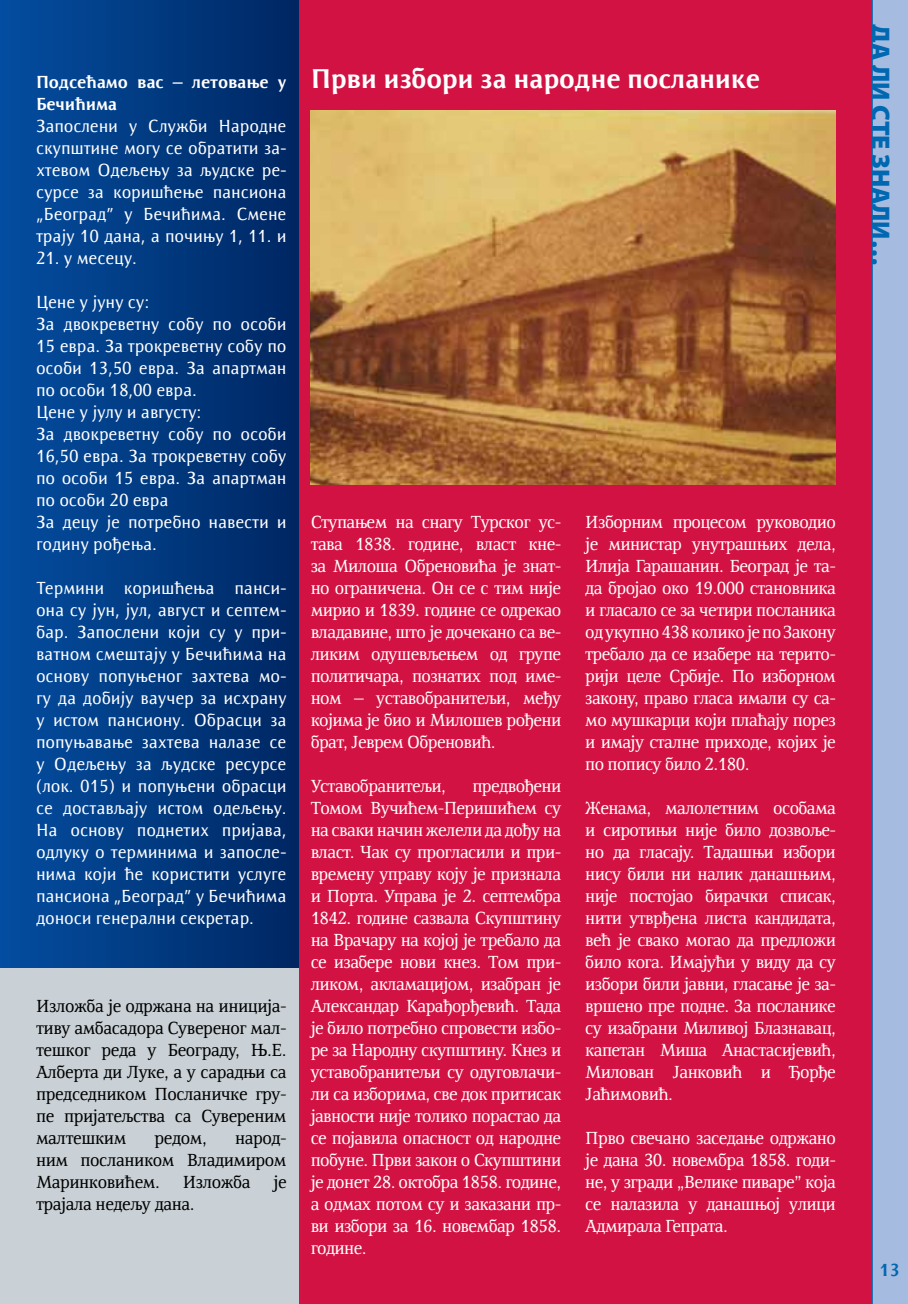
<style>
.page{position:relative;width:908px;height:1304px;background:#fff}
.page>*{position:absolute;margin:0;border:0;box-sizing:border-box;transform-origin:0 0}
.t1{font:700 28px "Resavska BG Sans";letter-spacing:-.01em;color:#fff}
.t2{font:900 26px "Myriad Pro";letter-spacing:-.005em;color:#0067b1}
.t3{font:18px/22px "Resavska BG";letter-spacing:-.035em;color:#fff;text-align:justify}
.t4{font:18px/22px "Resavska BG Sans";letter-spacing:-.01em;color:#fff;text-align:justify}
.t5{font:18px/22px "Resavska BG";letter-spacing:-.025em;color:#000;text-align:justify}
.t6{font:700 18px "Resavska BG Sans";letter-spacing:-.01em;color:#fff}
.t7{font:700 18px "Resavska BG Sans";color:#0067b1}
.s1{font-size:18px}
</style>
<div class="page">
<div style="left:871px;top:0;width:36px;height:1304px;background:#a5bbe0"></div>
<hr style="left:870px;top:0;width:2px;height:1304px;background:#0067b1">
<div style="left:0;top:0;width:299px;height:968px;background:linear-gradient(to right,#034ea1,#002762)"></div>
<div style="left:0;top:968px;width:299px;height:336px;background:#c9d1d6"></div>
<div style="left:299px;top:0;width:571px;height:1304px;background:#d21242"></div>
<img style="left:310px;top:110px;width:525px;height:374px">
<h1 class="t1" style="left:36px;top:63px;width:725px"><span class="s1">Подсећамо вас – летовање у</span> Први избори за народне посланике</h1>
<p class="t6" style="left:36px;top:94px;width:83px">Бечићима</p>
<p class="t4" style="left:36px;top:115px;width:252px">Запослени у Служби Народне скупштине могу се обратити за&shy;хтевом Одељењу за људске ре&shy;сурсе за коришћење пансиона „Београд” у Бечићима. Смене трају 10 дана, а почињу 1, 11. и</p>
<p class="t4" style="left:36px;top:247px;width:102px">21. у месецу.</p>
<p class="t4" style="left:36px;top:291px;width:252px;text-align:left">Цене у јуну су:<br>За двокреветну собу по особи<br>15 евра. За трокреветну собу по особи 13,50 евра. За апартман по особи 18,00 евра.<br>Цене у јулу и августу:<br>За двокреветну собу по особи<br>16,50 евра. За трокреветну собу по особи 15 евра. За апартман по особи 20 евра<br>За децу је потребно навести и годину рођења.</p>
<p class="t4" style="left:36px;top:577px;width:252px">Термини коришћења панси&shy;она су јун, јул, август и септем&shy;бар. Запослени који су у при&shy;ватном смештају у Бечићима на основу попуњеног захтева мо&shy;гу да добију ваучер за исхрану у истом пансиону. Обрасци за попуњавање захтева налазе се у Одељењу за људске ресурсе (лок. 015) и попуњени обрасци се достављају истом одељењу.<br>На основу поднетих пријава, одлуку о терминима и запосле&shy;нима који ће користити услуге пансиона „Београд” у Бечићима доноси генерални секретар.</p>
<p class="t3" style="left:585px;top:511px;width:252px">Изборним процесом руководио је министар унутрашњих дела, Илија Гарашанин. Београд је та&shy;да бројао око 19.000 становника и гласало се за четири посланика од укупно 438 колико је по Закону требало да се изабере на терито&shy;рији целе Србије. По изборном закону, право гласа имали су са&shy;мо мушкарци који плаћају порез и имају сталне приходе, којих је по попису било 2.180.</p>
<p class="t3" style="left:585px;top:797px;width:252px">Женама, малолетним особама и сиротињи није било дозвоље&shy;но да гласају. Тадашњи избори нису били ни налик данашњим, није постојао бирачки списак, нити утврђена листа кандидата, већ је свако могао да предложи било кога. Имајући у виду да су избори били јавни, гласање је за&shy;вршено пре подне. За посланике су изабрани Миливој Блазнавац, капетан Миша Анастасијевић, Милован Јанковић и Ђорђе Јаћимовић.</p>
<p class="t3" style="left:585px;top:1127px;width:252px">Прво свечано заседање одржано је дана 30. новембра 1858. годи&shy;не, у згради „Велике пиваре” која се налазила у данашњој улици Адмирала Гепрата.</p>
<p class="t3" style="left:310px;top:511px;width:252px">Ступањем на снагу Турског ус&shy;тава 1838. године, власт кне&shy;за Милоша Обреновића је знат&shy;но ограничена. Он се с тим није мирио и 1839. године се одрекао владавине, што је дочекано са ве&shy;ликим одушевљењем од групе политичара, познатих под име&shy;ном – уставобранитељи, међу којима је био и Милошев рођени брат, Јеврем Обреновић.</p>
<p class="t3" style="left:310px;top:775px;width:137px">Уставобранитељи,</p>
<p class="t3" style="left:310px;top:775px;width:252px;text-indent:162px">предвођени Томом Вучићем-Перишићем су на сваки начин желели да дођу на власт. Чак су прогласили и при&shy;времену управу коју је признала и Порта. Управа је 2. септембра 1842. године сазвала Скупштину на Врачару на којој је требало да се изабере нови кнез. Том при&shy;ликом, акламацијом, изабран је Александар Карађорђевић. Тада је било потребно спровести избо&shy;ре за Народну скупштину. Кнез и уставобранитељи су одуговлачи&shy;ли са изборима, све док притисак јавности није толико порастао да се појавила опасност од народне побуне. Први закон о Скупштини је донет 28. октобра 1858. године, а одмах потом су и заказани пр&shy;ви избори за 16. новембар 1858. године.</p>
<p class="t5" style="left:36px;top:995px;width:252px">Изложба је одржана на иниција&shy;тиву амбасадора Сувереног мал&shy;тешког реда у Београду, Њ.Е.<br>Алберта ди Луке, а у сарадњи са председником Посланичке гру&shy;пе пријатељства са Сувереним малтешким</p>
<p class="t5" style="left:36px;top:1127px;width:252px;text-indent:199px">народ&shy;ним послаником Владимиром Маринковићем.</p>
<p class="t5" style="left:154px;top:1127px;width:54px">редом,</p>
<p class="t5" style="left:182px;top:1171px;width:69px">Изложба</p>
<p class="t5" style="left:273px;top:1171px;width:15px">је</p>
<p class="t5" style="left:36px;top:1193px;width:160px">трајала недељу дана.</p>
<h2 class="t2" style="left:897px;top:24px;width:243px;rotate:90deg">да ли сте знали…</h2>
<p class="t7" style="left:879px;top:1260px;width:22px">13</p>
</div>
